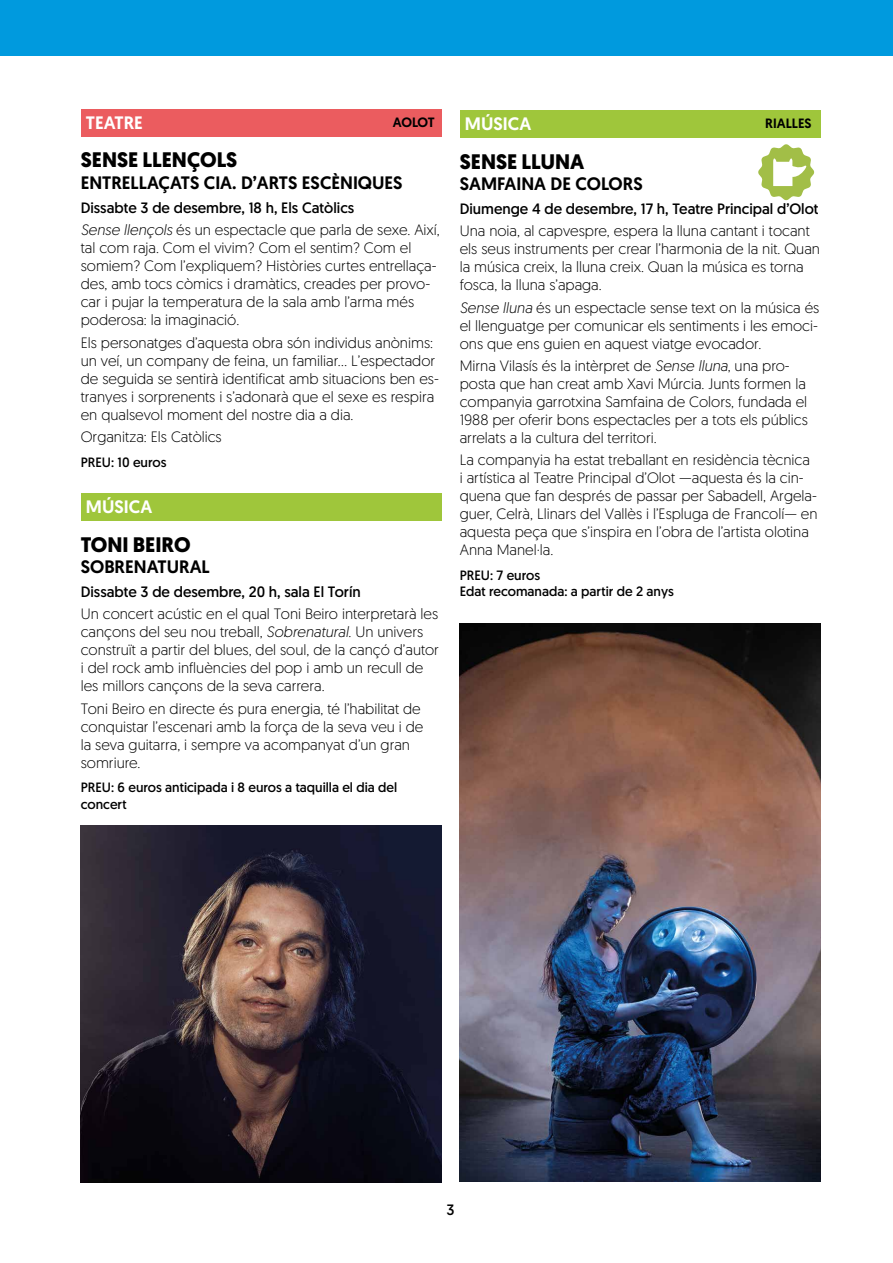
<style>
.page{position:relative;width:893px;height:1263px;background:#fff}
.page>*{position:absolute;margin:0;border:0;box-sizing:border-box;transform-origin:0 0}
.t1{font:700 21px "Geomanist";color:#000}
.t2{font:500 18px "Geomanist";color:#000}
.t3{font:500 18px "Geomanist";color:#fff}
.t4{font:300 15px/18px "Geomanist";color:#000}
.t5{font:15px/22.2px "Geomanist";color:#000}
.t6{font:13.5px/16.2px "Geomanist";color:#000}
.t7{font:500 13.5px "Geomanist";color:#000}
.s1{font-weight:300;font-style:italic}
.s2{font-weight:300}
.s3{font-style:italic}
</style>
<div class="page">
<div style="left:0;top:0;width:893px;height:55px;background:#009ade"></div>
<div style="left:460px;top:111px;width:361px;height:27px;background:#9fc63b"></div>
<div style="left:81px;top:109px;width:361px;height:27px;background:#eb5c5f"></div>
<div style="left:81px;top:494px;width:361px;height:27px;background:#9fc63b"></div>
<img style="left:81px;top:825px;width:361px;height:357px">
<img style="left:460px;top:623px;width:361px;height:559px">
<svg style="left:758px;top:144px;width:56px;height:56px"></svg>
<p class="t3" style="left:86px;top:111px;width:59px">TEATRE</p>
<p class="t7" style="left:393px;top:113px;width:44px">AOLOT</p>
<h1 class="t1" style="left:81px;top:146px;width:158px">SENSE LLENÇOLS</h1>
<p class="t2" style="left:81px;top:171px;width:323px">ENTRELLAÇATS CIA. D’ARTS ESCÈNIQUES</p>
<p class="t5" style="left:81px;top:196px;width:361px">Dissabte 3 de desembre, 18 h, Els Catòlics<br><span class="s1">Sense llençols</span> <span class="s2">és un espectacle que parla de sexe. Així,</span></p>
<p class="t4" style="left:81px;top:239px;width:357px">tal com raja. Com el vivim? Com el sentim? Com el somiem? Com l’expliquem? Històries curtes entrellaça&shy;des, amb tocs còmics i dramàtics, creades per provo&shy;car i pujar la temperatura de la sala amb l’arma més poderosa: la imaginació.</p>
<p class="t4" style="left:81px;top:333px;width:360px">Els personatges d’aquesta obra són individus anònims: un veí, un company de feina, un familiar… L’espectador de seguida se sentirà identificat amb situacions ben es&shy;tranyes i sorprenents i s’adonarà que el sexe es respira en qualsevol moment del nostre dia a dia.</p>
<p class="t4" style="left:81px;top:427px;width:143px">Organitza: Els Catòlics</p>
<p class="t6" style="left:81px;top:453px;width:87px">PREU: 10 euros</p>
<p class="t3" style="left:86px;top:495px;width:68px">MÚSICA</p>
<h1 class="t1" style="left:81px;top:530px;width:111px">TONI BEIRO</h1>
<p class="t2" style="left:81px;top:555px;width:130px">SOBRENATURAL</p>
<p class="t5" style="left:81px;top:580px;width:282px">Dissabte 3 de desembre, 20 h, sala El Torín</p>
<p class="t4" style="left:81px;top:605px;width:360px">Un concert acústic en el qual Toni Beiro interpretarà les cançons del seu nou treball, <span class="s3">Sobrenatural</span>. Un univers construït a partir del blues, del soul, de la cançó d’autor i del rock amb influències del pop i amb un recull de les millors cançons de la seva carrera.</p>
<p class="t4" style="left:81px;top:699px;width:344px">Toni Beiro en directe és pura energia, té l’habilitat de conquistar l’escenari amb la força de la seva veu i de la seva guitarra, i sempre va acompanyat d’un gran somriure.</p>
<p class="t6" style="left:81px;top:779px;width:318px">PREU: 6 euros anticipada i 8 euros a taquilla el dia del concert</p>
<p class="t3" style="left:465px;top:112px;width:68px">MÚSICA</p>
<h1 class="t1" style="left:460px;top:147px;width:126px">SENSE LLUNA</h1>
<p class="t2" style="left:460px;top:172px;width:184px">SAMFAINA DE COLORS</p>
<p class="t7" style="left:765px;top:114px;width:48px">RIALLES</p>
<p class="t5" style="left:460px;top:198px;width:360px">Diumenge 4 de desembre, 17 h, Teatre Principal d’Olot</p>
<p class="t4" style="left:460px;top:222px;width:362px">Una noia, al capvespre, espera la lluna cantant i tocant els seus instruments per crear l’harmonia de la nit. Quan la música creix, la lluna creix. Quan la música es torna fosca, la lluna s’apaga.</p>
<p class="t4" style="left:460px;top:298px;width:361px;text-align:justify"><span class="s3">Sense lluna</span> és un espectacle sense text on la música és el llenguatge per comunicar els sentiments i les emoci&shy;ons que ens guien en aquest viatge evocador.</p>
<p class="t4" style="left:460px;top:356px;width:350px">Mirna Vilasís és la intèrpret de <span class="s3">Sense lluna</span>, una pro&shy;posta que han creat amb Xavi Múrcia. Junts formen la companyia garrotxina Samfaina de Colors, fundada el 1988 per oferir bons espectacles per a tots els públics arrelats a la cultura del territori.</p>
<p class="t4" style="left:460px;top:450px;width:359px">La companyia ha estat treballant en residència tècnica<br>i artística al Teatre Principal d’Olot —aquesta és la cin&shy;quena que fan després de passar per Sabadell, Argela&shy;guer, Celrà, Llinars del Vallès i l’Espluga de Francolí— en aquesta peça que s’inspira en l’obra de l’artista olotina Anna Manel·la.</p>
<p class="t6" style="left:460px;top:567px;width:216px">PREU: 7 euros<br>Edat recomanada: a partir de 2 anys</p>
<p class="t5" style="left:446px;top:1198px;width:9px">3</p>
</div>
